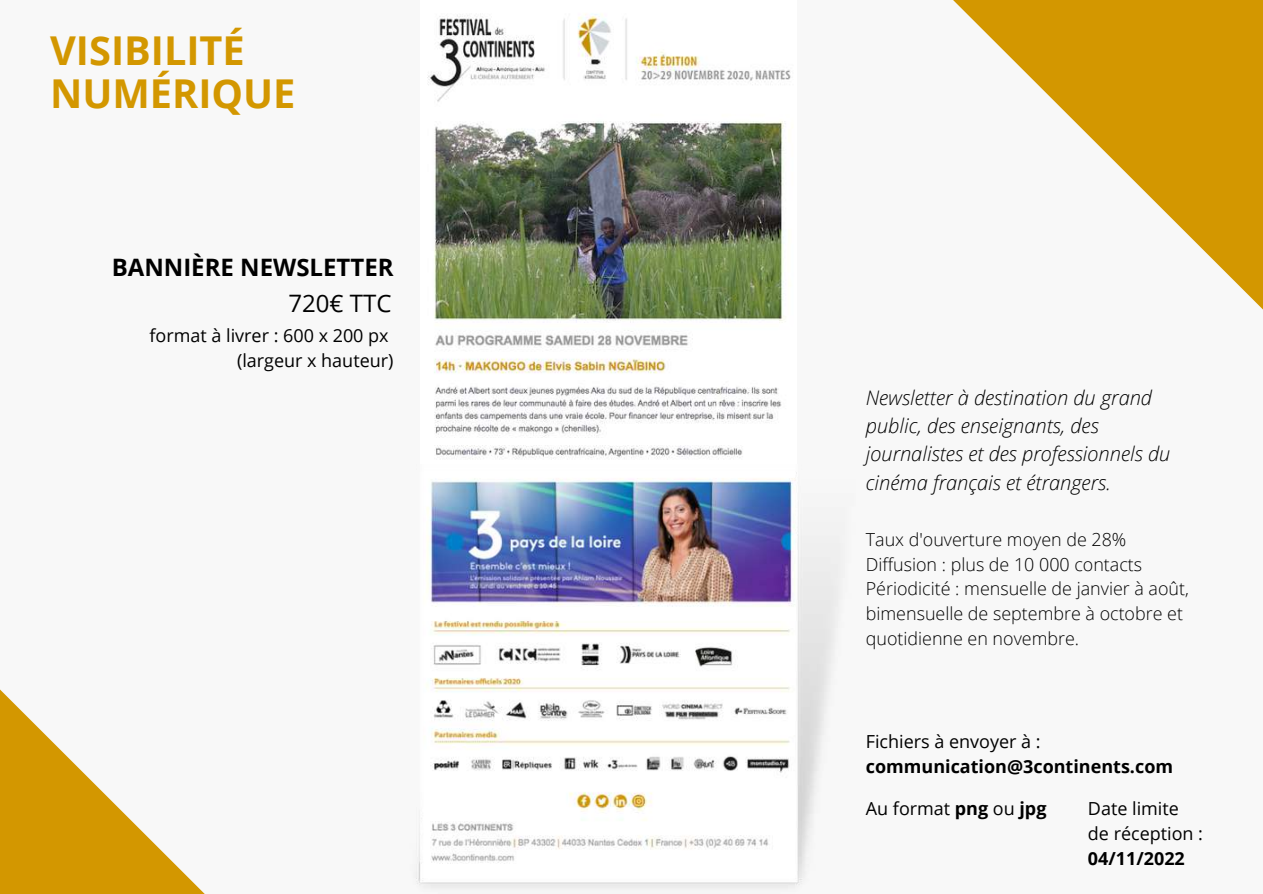
<style>
.page{position:relative;width:1263px;height:894px;background:#fff}
.page>*{position:absolute;margin:0;border:0;box-sizing:border-box;transform-origin:0 0}
.t1{font:700 39.75px/42.8px "Open Sans";color:#d39700}
.t2{font:700 24px "Open Sans";color:#000}
.t3{font:24px "Open Sans";color:#000}
.t4{font:italic 300 20.1px/28px "Open Sans";color:#000}
.t5{font:18px/24.8px "Open Sans";color:#000}
.t6{font:700 18px "Open Sans";color:#000}
.t7{font:300 17.85px/24.8px "Open Sans";color:#000}
.s1{font-weight:700}
</style>
<div class="page">
<div style="left:0;top:0;width:1263px;height:893px;background:#f8f8f8"></div>
<svg style="left:953px;top:0;width:310px;height:310px"></svg>
<img style="left:428px;top:16px;width:363px;height:441px">
<img style="left:416px;top:480px;width:422px;height:408px">
<svg style="left:0;top:689px;width:204px;height:204px"></svg>
<h1 class="t1" style="left:50px;top:28px;width:247px">VISIBILITÉ<br>NUMÉRIQUE</h1>
<h2 class="t2" style="left:112px;top:250px;width:283px">BANNIÈRE NEWSLETTER</h2>
<h2 class="t3" style="left:288px;top:286px;width:105px">720€ TTC</h2>
<p class="t5" style="left:150px;top:323px;width:245px;text-align:right">format à livrer : 600 x 200 px (largeur x hauteur)</p>
<p class="t4" style="left:866px;top:383px;width:306px">Newsletter à destination du grand public, des enseignants, des journalistes et des professionnels du cinéma français et étrangers.</p>
<p class="t7" style="left:866px;top:526px;width:325px">Taux d'ouverture moyen de 28% Diffusion : plus de 10 000 contacts Périodicité : mensuelle de janvier à août, bimensuelle de septembre à octobre et quotidienne en novembre.</p>
<p class="t5" style="left:866px;top:728px;width:176px">Fichiers à envoyer à :</p>
<p class="t6" style="left:866px;top:753px;width:309px">communication@3continents.com</p>
<p class="t5" style="left:866px;top:795px;width:182px">Au format <span class="s1">png</span> ou <span class="s1">jpg</span></p>
<p class="t5" style="left:1088px;top:795px;width:117px">Date limite de réception :</p>
<p class="t6" style="left:1088px;top:845px;width:98px">04/11/2022</p>
</div>
